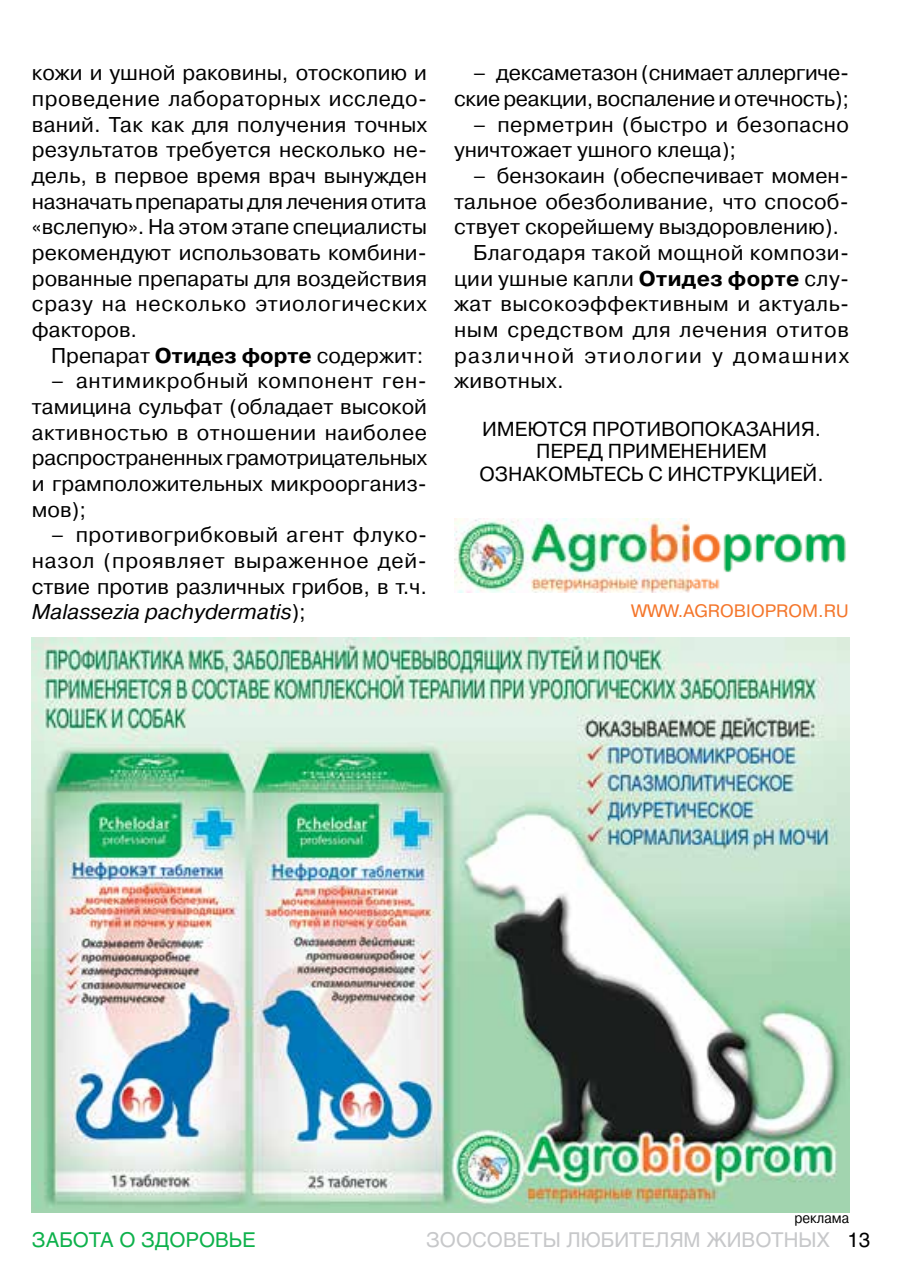
<style>
.page{position:relative;width:913px;height:1276px;background:#fff}
.page>*{position:absolute;margin:0;border:0;box-sizing:border-box;transform-origin:0 0}
.t1{font:21.38px/25.7px "Pragmatica C";letter-spacing:.005em;color:#000;text-align:justify}
.t2{font:21.38px/25.7px "Pragmatica C";letter-spacing:-.015em;color:#000;text-align:right}
.t3{font:21.38px "Pragmatica C";letter-spacing:.025em;color:#000}
.t4{font:21.38px "Pragmatica C";letter-spacing:.03em;color:#000}
.t5{font:21.38px "Pragmatica C";letter-spacing:.065em;color:#000}
.t6{font:20.25px/22.5px "Pragmatica C";color:#000;text-align:center}
.t7{font:20.25px "Helios";color:#c7c8ca}
.t8{font:20.25px "Helios";color:#0db14b}
.t9{font:18px "Pragmatica C";color:#f4762b}
.t10{font:14.85px "Pragmatica C";color:#000;scale:.91 1}
.s1{font-weight:700}
.s2{font-style:italic}
.s3{color:#000}
</style>
<div class="page">
<img style="left:454px;top:518px;width:392px;height:74px">
<img style="left:32px;top:638px;width:816px;height:574px">
<p class="t1" style="left:32px;top:60px;width:396px">КОЖИ И УШНОЙ РАКОВИНЫ, ОТОСКОПИЮ И ПРОВЕДЕНИЕ ЛАБОРАТОРНЫХ ИССЛЕДО-ВАНИЙ. ТАК КАК ДЛЯ ПОЛУЧЕНИЯ ТОЧНЫХ РЕЗУЛЬТАТОВ ТРЕБУЕТСЯ НЕСКОЛЬКО НЕ-ДЕЛЬ, В ПЕРВОЕ ВРЕМЯ ВРАЧ ВЫНУЖДЕН НАЗНАЧАТЬ ПРЕПАРАТЫ ДЛЯ ЛЕЧЕНИЯ ОТИТА «ВСЛЕПУЮ». НА ЭТОМ ЭТАПЕ СПЕЦИАЛИСТЫ РЕКОМЕНДУЮТ ИСПОЛЬЗОВАТЬ КОМБИНИ-РОВАННЫЕ ПРЕПАРАТЫ ДЛЯ ВОЗДЕЙСТВИЯ СРАЗУ НА НЕСКОЛЬКО ЭТИОЛОГИЧЕСКИХ ФАКТОРОВ.</p>
<p class="t1" style="left:51px;top:342px;width:373px">ПРЕПАРАТ <span class="s1">отидез форте</span> СОДЕРЖИТ:</p>
<p class="t1" style="left:32px;top:368px;width:396px;text-indent:19px">– АНТИМИКРОБНЫЙ КОМПОНЕНТ ГЕН-ТАМИЦИНА СУЛЬФАТ (ОБЛАДАЕТ ВЫСОКОЙ АКТИВНОСТЬЮ В ОТНОШЕНИИ НАИБОЛЕЕ РАСПРОСТРАНЕННЫХ ГРАМОТРИЦАТЕЛЬНЫХ И ГРАМПОЛОЖИТЕЛЬНЫХ МИКРООРГАНИЗ-МОВ);</p>
<p class="t1" style="left:32px;top:522px;width:396px;text-indent:19px">– ПРОТИВОГРИБКОВЫЙ АГЕНТ ФЛУКО-НАЗОЛ (ПРОЯВЛЯЕТ ВЫРАЖЕННОЕ ДЕЙ-СТВИЕ ПРОТИВ РАЗЛИЧНЫХ ГРИБОВ, В Т.Ч.<br><span class="s2">Malassezia pachydermatis</span>);</p>
<p class="t2" style="left:454px;top:60px;width:396px">– ДЕКСАМЕТАЗОН (СНИМАЕТ АЛЛЕРГИЧЕ-<br>СКИЕ РЕАКЦИИ, ВОСПАЛЕНИЕ И ОТЕЧНОСТЬ);</p>
<p class="t1" style="left:454px;top:112px;width:396px;text-indent:19px">– ПЕРМЕТРИН (БЫСТРО И БЕЗОПАСНО<br>УНИЧТОЖАЕТ УШНОГО КЛЕЩА);</p>
<p class="t1" style="left:473px;top:163px;width:377px">– БЕНЗОКАИН (ОБЕСПЕЧИВАЕТ МОМЕН-</p>
<p class="t1" style="left:454px;top:189px;width:396px">ТАЛЬНОЕ ОБЕЗБОЛИВАНИЕ, ЧТО СПОСОБ-</p>
<p class="t1" style="left:454px;top:214px;width:386px">СТВУЕТ СКОРЕЙШЕМУ ВЫЗДОРОВЛЕНИЮ).</p>
<p class="t1" style="left:473px;top:240px;width:377px">БЛАГОДАРЯ ТАКОЙ МОЩНОЙ КОМПОЗИ-</p>
<p class="t1" style="left:454px;top:266px;width:396px">ЦИИ УШНЫЕ КАПЛИ <span class="s1">отидез форте</span> СЛУ-</p>
<p class="t3" style="left:454px;top:292px;width:396px">ЖАТ ВЫСОКОЭФФЕКТИВНЫМ И АКТУАЛЬ-</p>
<p class="t4" style="left:454px;top:318px;width:396px">НЫМ СРЕДСТВОМ ДЛЯ ЛЕЧЕНИЯ ОТИТОВ</p>
<p class="t5" style="left:454px;top:343px;width:396px">РАЗЛИЧНОЙ ЭТИОЛОГИИ У ДОМАШНИХ</p>
<p class="t1" style="left:454px;top:368px;width:111px">ЖИВОТНЫХ.</p>
<p class="t6" style="left:479px;top:417px;width:346px">ИМЕЮТСЯ ПРОТИВОПОКАЗАНИЯ.<br>ПЕРЕД ПРИМЕНЕНИЕМ<br>ОЗНАКОМЬТЕСЬ С ИНСТРУКЦИЕЙ.</p>
<p class="t9" style="left:630px;top:600px;width:219px">WWW.AGROBIOPROM.RU</p>
<p class="t10" style="left:794px;top:1209px;width:62px">РЕКЛАМА</p>
<p class="t8" style="left:32px;top:1227px;width:225px">ЗАБОТА О ЗДОРОВЬЕ</p>
<p class="t7" style="left:426px;top:1227px;width:445px">ЗООСОВЕТЫ ЛЮБИТЕЛЯМ ЖИВОТНЫХ <span class="s3">13</span></p>
</div>
